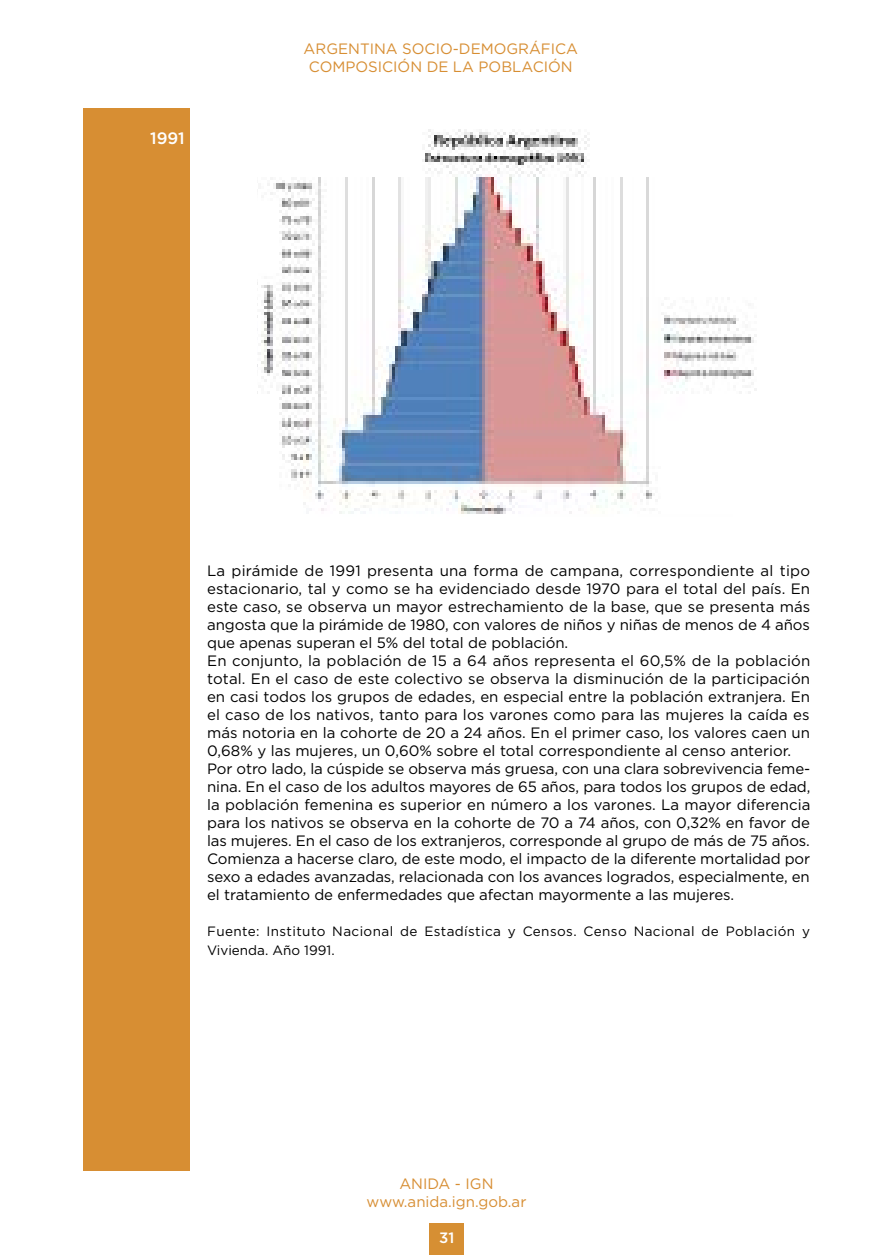
<style>
.page{position:relative;width:893px;height:1255px;background:#fff}
.page>*{position:absolute;margin:0;border:0;box-sizing:border-box;transform-origin:0 0}
.t1{font:500 16.5px "Gotham";color:#fff}
.t2{font:15px/18px "Gotham";letter-spacing:-.005em;color:#000}
.t3{font:15px/18px "Gotham";color:#d78e33;text-align:center}
.t4{font:500 15px "Gotham";color:#fff}
.t5{font:13.5px/18px "Gotham";letter-spacing:.03em;color:#000}
</style>
<div class="page">
<div style="left:429px;top:1222px;width:34px;height:32px;background:#d68f33"></div>
<div style="left:83px;top:108px;width:106px;height:1062px;background:#d78e33"></div>
<img style="left:258px;top:129px;width:498px;height:385px">
<p class="t1" style="left:150px;top:127px;width:36px">1991</p>
<p class="t3" style="left:304px;top:39px;width:276px">ARGENTINA SOCIO-DEMOGRÁFICA<br>COMPOSICIÓN DE LA POBLACIÓN</p>
<p class="t2" style="left:207px;top:561px;width:605px">La pirámide de 1991 presenta una forma de campana, correspondiente al tipo estacionario, tal y como se ha evidenciado desde 1970 para el total del país. En este caso, se observa un mayor estrechamiento de la base, que se presenta más angosta que la pirámide de 1980, con valores de niños y niñas de menos de 4 años que apenas superan el 5% del total de población.<br>En conjunto, la población de 15 a 64 años representa el 60,5% de la población total. En el caso de este colectivo se observa la disminución de la participación en casi todos los grupos de edades, en especial entre la población extranjera. En el caso de los nativos, tanto para los varones como para las mujeres la caída es más notoria en la cohorte de 20 a 24 años. En el primer caso, los valores caen un 0,68% y las mujeres, un 0,60% sobre el total correspondiente al censo anterior.<br>Por otro lado, la cúspide se observa más gruesa, con una clara sobrevivencia feme&shy;nina. En el caso de los adultos mayores de 65 años, para todos los grupos de edad, la población femenina es superior en número a los varones. La mayor diferencia para los nativos se observa en la cohorte de 70 a 74 años, con 0,32% en favor de las mujeres. En el caso de los extranjeros, corresponde al grupo de más de 75 años.<br>Comienza a hacerse claro, de este modo, el impacto de la diferente mortalidad por sexo a edades avanzadas, relacionada con los avances logrados, especialmente, en el tratamiento de enfermedades que afectan mayormente a las mujeres.</p>
<p class="t5" style="left:207px;top:922px;width:604px">Fuente: Instituto Nacional de Estadística y Censos. Censo Nacional de Población y<br>Vivienda. Año 1991.</p>
<p class="t3" style="left:367px;top:1173px;width:161px">ANIDA - IGN www.anida.ign.gob.ar</p>
<p class="t4" style="left:439px;top:1227px;width:17px">31</p>
</div>
